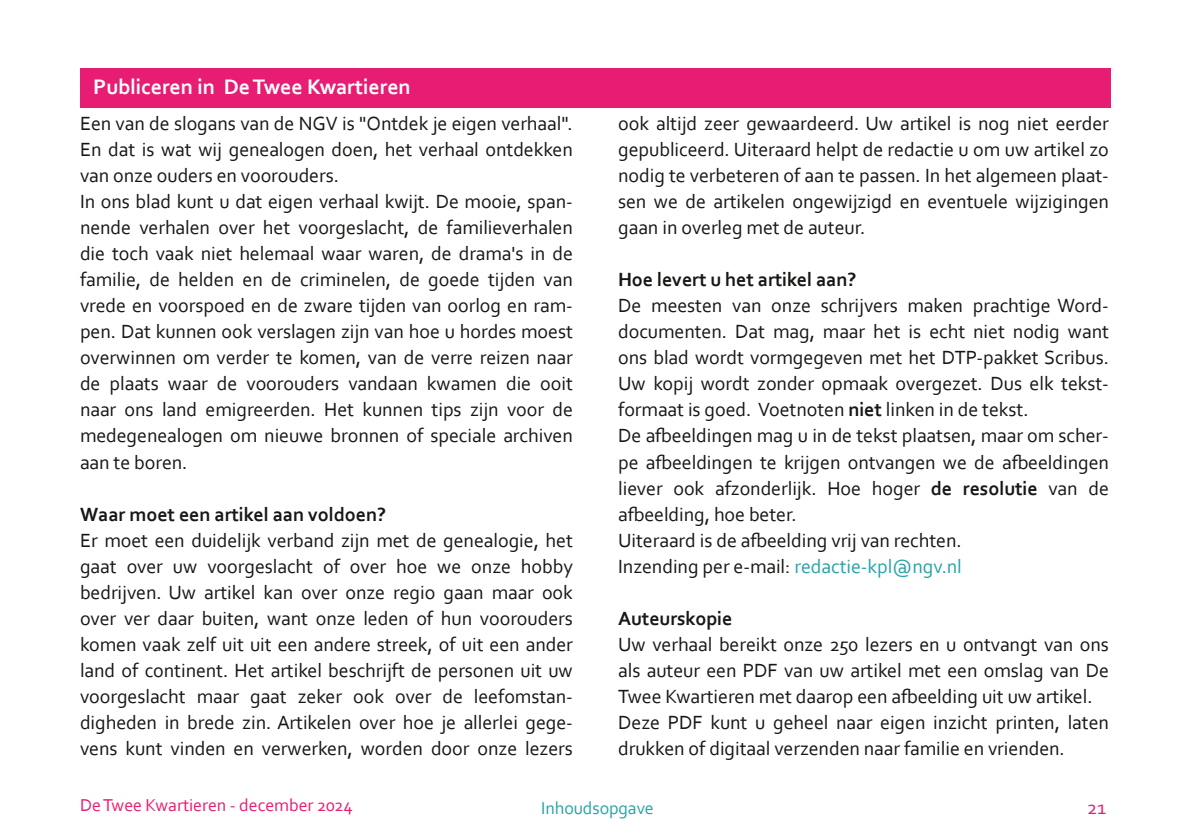
<style>
.page{position:relative;width:1191px;height:840px;background:#fff}
.page>*{position:absolute;margin:0;border:0;box-sizing:border-box;transform-origin:0 0}
.t1{font:700 22px "Corbel";letter-spacing:-.005em;color:#fff}
.t2{font:20px/26px "Corbel";letter-spacing:-.005em;color:#181715}
.t3{font:700 20px "Corbel";letter-spacing:-.005em;color:#181715}
.t4{font:20px "Corbel";color:#e71d73}
.t5{font:18px "Corbel";letter-spacing:-.005em;color:#e71d73}
.t6{font:18px "Corbel";letter-spacing:-.005em;color:#28a3a7}
.s1{font-weight:700}
.s2{color:#28a3a7}
</style>
<div class="page">
<div style="left:80px;top:68px;width:1031px;height:40px;background:#e71d73"></div>
<p class="t1" style="left:93px;top:78px;width:319px">Publiceren in DeTwee Kwartieren</p>
<p class="t2" style="left:80px;top:112px;width:494px">Een van de slogans van de NGV is "Ontdek je eigen verhaal".<br>En dat is wat wij genealogen doen, het verhaal ontdekken van onze ouders en voorouders.<br>In ons blad kunt u dat eigen verhaal kwijt. De mooie, span‐ nende verhalen over het voorgeslacht, de familieverhalen die toch vaak niet helemaal waar waren, de drama's in de familie, de helden en de criminelen, de goede tijden van vrede en voorspoed en de zware tijden van oorlog en ram‐ pen. Dat kunnen ook verslagen zijn van hoe u hordes moest overwinnen om verder te komen, van de verre reizen naar de plaats waar de voorouders vandaan kwamen die ooit naar ons land emigreerden. Het kunnen tips zijn voor de medegenealogen om nieuwe bronnen of speciale archiven aan te boren.</p>
<p class="t3" style="left:80px;top:505px;width:307px">Waar moet een artikel aan voldoen?</p>
<p class="t2" style="left:80px;top:528px;width:494px;text-align:justify">Er moet een duidelijk verband zijn met de genealogie, het gaat over uw voorgeslacht of over hoe we onze hobby bedrijven. Uw artikel kan over onze regio gaan maar ook over ver daar buiten, want onze leden of hun voorouders komen vaak zelf uit uit een andere streek, of uit een ander land of continent. Het artikel beschrijft de personen uit uw voorgeslacht maar gaat zeker ook over de leefomstan‐ digheden in brede zin. Artikelen over hoe je allerlei gege‐ vens kunt vinden en verwerken, worden door onze lezers</p>
<p class="t2" style="left:618px;top:112px;width:492px;text-align:justify">ook altijd zeer gewaardeerd. Uw artikel is nog niet eerder gepubliceerd. Uiteraard helpt de redactie u om uw artikel zo nodig te verbeteren of aan te passen. In het algemeen plaat‐ sen we de artikelen ongewijzigd en eventuele wijzigingen gaan in overleg met de auteur.</p>
<p class="t3" style="left:618px;top:271px;width:240px">Hoe levert u het artikel aan?</p>
<p class="t2" style="left:618px;top:294px;width:492px">De meesten van onze schrijvers maken prachtige Word‐ documenten. Dat mag, maar het is echt niet nodig want ons blad wordt vormgegeven met het DTP‐pakket Scribus.<br>Uw kopij wordt zonder opmaak overgezet. Dus elk tekst‐ formaat is goed. Voetnoten <span class="s1">niet</span> linken in de tekst.<br>De afbeeldingen mag u in de tekst plaatsen, maar om scher‐ pe afbeeldingen te krijgen ontvangen we de afbeeldingen liever ook afzonderlijk. Hoe hoger <span class="s1">de resolutie</span> van de afbeelding, hoe beter.<br>Uiteraard is de afbeelding vrij van rechten.<br>Inzending per e‐mail: <span class="s2">redactie‐kpl@ngv.nl</span></p>
<p class="t3" style="left:618px;top:609px;width:116px">Auteurskopie</p>
<p class="t2" style="left:618px;top:632px;width:492px">Uw verhaal bereikt onze 250 lezers en u ontvangt van ons als auteur een PDF van uw artikel met een omslag van De Twee Kwartieren met daarop een afbeelding uit uw artikel.<br>Deze PDF kunt u geheel naar eigen inzicht printen, laten drukken of digitaal verzenden naar familie en vrienden.</p>
<p class="t5" style="left:80px;top:796px;width:274px">DeTwee Kwartieren ‐ december 2024</p>
<p class="t6" style="left:541px;top:799px;width:114px">Inhoudsopgave</p>
<p class="t4" style="left:1087px;top:798px;width:21px">21</p>
</div>
